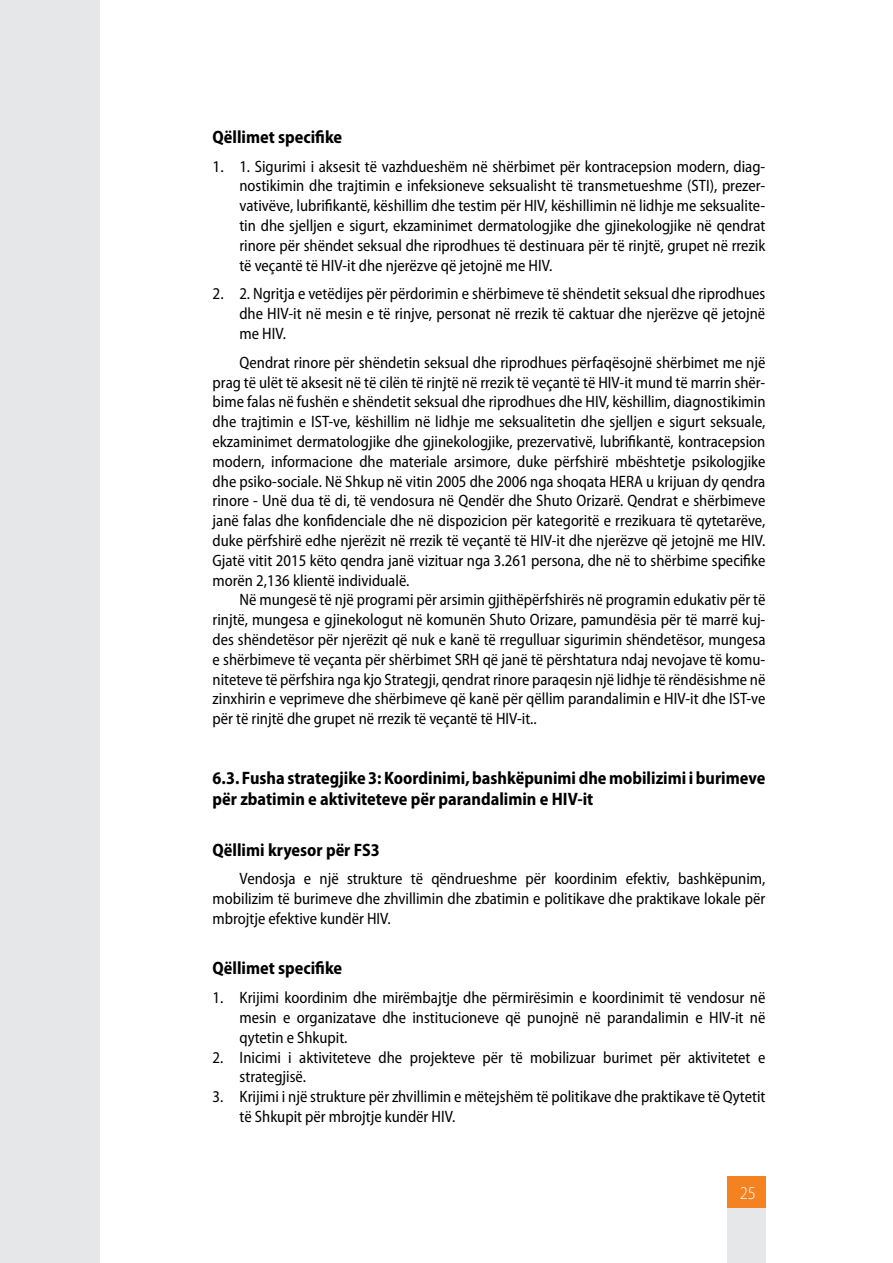
<style>
.page{position:relative;width:893px;height:1263px;background:#fff}
.page>*{position:absolute;margin:0;border:0;box-sizing:border-box;transform-origin:0 0}
.t1{font:700 semi-condensed 18px/21.6px "Myriad Pro";color:#000}
.t2{font:300 semi-condensed 18px "Myriad Pro";color:#fff}
.t3{font:semi-condensed 16.5px/19.8px "Myriad Pro";color:#000;text-align:justify}
</style>
<div class="page">
<div style="left:727px;top:1176px;width:38px;height:86px;background:#f58220"></div>
<div style="left:727px;top:1208px;width:38px;height:55px;background:#e6e7e8"></div>
<div style="left:0;top:0;width:100px;height:1263px;background:#e6e7e8"></div>
<p class="t1" style="left:213px;top:125px;width:131px">Qëllimet specifike</p>
<p class="t3" style="left:239px;top:156px;width:527px;text-indent:-27px">1. 1. Sigurimi i aksesit të vazhdueshëm në shërbimet për kontracepsion modern, diag&shy;nostikimin dhe trajtimin e infeksioneve seksualisht të transmetueshme (STI), prezer&shy;vativëve, lubrifikantë, këshillim dhe testim për HIV, këshillimin në lidhje me seksualite&shy;tin dhe sjelljen e sigurt, ekzaminimet dermatologjike dhe gjinekologjike në qendrat rinore për shëndet seksual dhe riprodhues të destinuara për të rinjtë, grupet në rrezik të veçantë të HIV-it dhe njerëzve që jetojnë me HIV.</p>
<p class="t3" style="left:239px;top:284px;width:527px;text-indent:-27px">2. 2. Ngritja e vetëdijes për përdorimin e shërbimeve të shëndetit seksual dhe riprodhues dhe HIV-it në mesin e të rinjve, personat në rrezik të caktuar dhe njerëzve që jetojnë me HIV.</p>
<p class="t3" style="left:213px;top:352px;width:554px;text-indent:27px">Qendrat rinore për shëndetin seksual dhe riprodhues përfaqësojnë shërbimet me një prag të ulët të aksesit në të cilën të rinjtë në rrezik të veçantë të HIV-it mund të marrin shër&shy;bime falas në fushën e shëndetit seksual dhe riprodhues dhe HIV, këshillim, diagnostikimin dhe trajtimin e IST-ve, këshillim në lidhje me seksualitetin dhe sjelljen e sigurt seksuale, ekzaminimet dermatologjike dhe gjinekologjike, prezervativë, lubrifikantë, kontracepsion modern, informacione dhe materiale arsimore, duke përfshirë mbështetje psikologjike dhe psiko-sociale. Në Shkup në vitin 2005 dhe 2006 nga shoqata HERA u krijuan dy qendra rinore - Unë dua të di, të vendosura në Qendër dhe Shuto Orizarë. Qendrat e shërbimeve janë falas dhe konfidenciale dhe në dispozicion për kategoritë e rrezikuara të qytetarëve, duke përfshirë edhe njerëzit në rrezik të veçantë të HIV-it dhe njerëzve që jetojnë me HIV.<br>Gjatë vitit 2015 këto qendra janë vizituar nga 3.261 persona, dhe në to shërbime specifike morën 2,136 klientë individualë.</p>
<p class="t3" style="left:213px;top:590px;width:554px;text-indent:27px">Në mungesë të një programi për arsimin gjithëpërfshirës në programin edukativ për të rinjtë, mungesa e gjinekologut në komunën Shuto Orizare, pamundësia për të marrë kuj&shy;des shëndetësor për njerëzit që nuk e kanë të rregulluar sigurimin shëndetësor, mungesa e shërbimeve të veçanta për shërbimet SRH që janë të përshtatura ndaj nevojave të komu&shy;niteteve të përfshira nga kjo Strategji, qendrat rinore paraqesin një lidhje të rëndësishme në zinxhirin e veprimeve dhe shërbimeve që kanë për qëllim parandalimin e HIV-it dhe IST-ve për të rinjtë dhe grupet në rrezik të veçantë të HIV-it..</p>
<p class="t1" style="left:213px;top:766px;width:554px">6.3. Fusha strategjike 3: Koordinimi, bashkëpunimi dhe mobilizimi i burimeve për zbatimin e aktiviteteve për parandalimin e HIV-it</p>
<p class="t1" style="left:213px;top:838px;width:169px">Qëllimi kryesor për FS3</p>
<p class="t3" style="left:213px;top:869px;width:554px;text-indent:27px">Vendosja e një strukture të qëndrueshme për koordinim efektiv, bashkëpunim, mobilizim të burimeve dhe zhvillimin dhe zbatimin e politikave dhe praktikave lokale për mbrojtje efektive kundër HIV.</p>
<p class="t1" style="left:213px;top:957px;width:131px">Qëllimet specifike</p>
<p class="t3" style="left:240px;top:987px;width:527px;text-indent:-27px">1. Krijimi koordinim dhe mirëmbajtje dhe përmirësimin e koordinimit të vendosur në mesin e organizatave dhe institucioneve që punojnë në parandalimin e HIV-it në qytetin e Shkupit.</p>
<p class="t3" style="left:240px;top:1047px;width:527px;text-indent:-27px">2. Inicimi i aktiviteteve dhe projekteve për të mobilizuar burimet për aktivitetet e strategjisë.</p>
<p class="t3" style="left:240px;top:1086px;width:527px;text-indent:-27px">3. Krijimi i një strukture për zhvillimin e mëtejshëm të politikave dhe praktikave të Qytetit të Shkupit për mbrojtje kundër HIV.</p>
<p class="t2" style="left:740px;top:1183px;width:18px">25</p>
</div>
